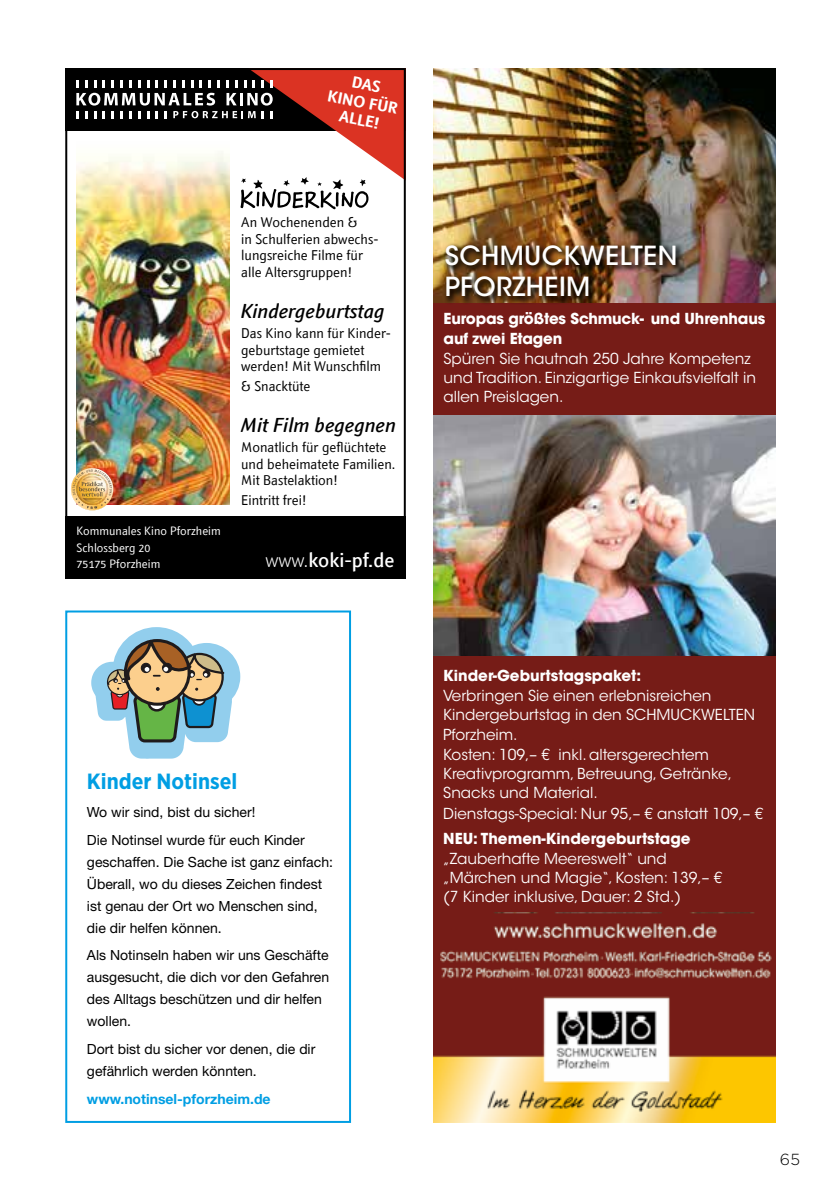
<style>
.page{position:relative;width:840px;height:1191px;background:#fff}
.page>*{position:absolute;margin:0;border:0;box-sizing:border-box;transform-origin:0 0}
.t1{font:500 26.2px/31.4px "ITC Avant Garde Std";letter-spacing:.015em;color:#fff}
.t2{font:700 22px "Gotham Narrow";color:#009ee3}
.t3{font:italic 500 20px "Textra LT Com";color:#000}
.t4{font:500 20px "Textra LT Com";color:#fff}
.t5{font:700 16px/18px "Textra LT Com";color:#fff;text-align:center}
.t6{font:300 16px "Gotham HTF";color:#000}
.t7{font:15px/19.2px "ITC Avant Garde Std";color:#fff}
.t8{font:700 15px/19.2px "ITC Avant Garde Std";letter-spacing:-.01em;color:#fff}
.t9{font:14px/22px "Helvetica Neue LT Std";color:#000}
.t10{font:14px/16.8px "Textra LT Com";color:#000}
.t11{font:700 14px "Helvetica Neue LT Std";color:#009ee3}
.t12{font:12px/16.4px "Textra LT Com";color:#fff}
.s1{font-weight:300}
</style>
<div class="page">
<hr style="left:0;top:0;width:1px;height:170px;background:#d9dada">
<div style="left:433px;top:68px;width:342px;height:1055px;background:#761c17"></div>
<img style="left:433px;top:416px;width:342px;height:239px">
<img style="left:433px;top:68px;width:342px;height:234px">
<div style="left:442px;top:242px;width:241px;height:63px;background:#000;opacity:.8"></div>
<img style="left:433px;top:912px;width:342px;height:210px">
<div style="left:65px;top:610px;width:286px;height:513px;border:2px solid #009ee3"></div>
<svg style="left:91px;top:627px;width:149px;height:131px"></svg>
<div style="left:65px;top:68px;width:340px;height:62px;background:#000"></div>
<div style="left:65px;top:516px;width:340px;height:62px;background:#000"></div>
<img style="left:77px;top:209px;width:153px;height:296px">
<img style="left:71px;top:468px;width:42px;height:42px">
<svg style="left:76px;top:71px;width:326px;height:138px"></svg>
<div style="left:65px;top:68px;width:340px;height:510px;border:2px solid #000"></div>
<p class="t5" style="left:333px;top:69px;width:73px;rotate:11deg">DAS<br>KINO FÜR<br>ALLE!</p>
<p class="t12" style="left:77px;top:523px;width:146px">Kommunales Kino Pforzheim<br>Schlossberg 20<br>75175 Pforzheim</p>
<p class="t10" style="left:241px;top:213px;width:139px">An Wochenenden &amp;<br>in Schulferien abwechs&shy;lungsreiche Filme für alle Altersgruppen!</p>
<h3 class="t3" style="left:241px;top:298px;width:145px">Kindergeburtstag</h3>
<p class="t10" style="left:241px;top:324px;width:151px">Das Kino kann für Kinder&shy;geburtstage gemietet werden! Mit Wunschfilm</p>
<p class="t10" style="left:241px;top:377px;width:71px">&amp; Snacktüte</p>
<h3 class="t3" style="left:241px;top:412px;width:156px">Mit Film begegnen</h3>
<p class="t10" style="left:241px;top:438px;width:156px">Monatlich für geflüchtete und beheimatete Familien.<br>Mit Bastelaktion!</p>
<p class="t10" style="left:241px;top:491px;width:67px">Eintritt frei!</p>
<h3 class="t4" style="left:265px;top:547px;width:130px"><span class="s1">www.</span>koki-pf.de</h3>
<h2 class="t2" style="left:87px;top:767px;width:152px">Kinder Notinsel</h2>
<p class="t9" style="left:87px;top:798px;width:219px;line-height:27.6px">Wo wir sind, bist du sicher!<br>Die Notinsel wurde für euch Kinder</p>
<p class="t9" style="left:87px;top:850px;width:247px">geschaffen. Die Sache ist ganz einfach:<br>Überall, wo du dieses Zeichen findest ist genau der Ort wo Menschen sind, die dir helfen können.</p>
<p class="t9" style="left:87px;top:944px;width:243px">Als Notinseln haben wir uns Geschäfte ausgesucht, die dich vor den Gefahren des Alltags beschützen und dir helfen wollen.</p>
<p class="t9" style="left:87px;top:1037px;width:230px">Dort bist du sicher vor denen, die dir gefährlich werden könnten.</p>
<p class="t11" style="left:87px;top:1090px;width:185px">www.notinsel-pforzheim.de</p>
<h1 class="t1" style="left:444px;top:240px;width:234px">SCHMUCKWELTEN<br>PFORZHEIM</h1>
<p class="t8" style="left:443px;top:309px;width:323px">Europas größtes Schmuck- und Uhrenhaus auf zwei Etagen</p>
<p class="t7" style="left:443px;top:349px;width:314px">Spüren Sie hautnah 250 Jahre Kompetenz und Tradition. Einzigartige Einkaufsvielfalt in allen Preislagen.</p>
<p class="t8" style="left:443px;top:665px;width:199px">Kinder-Geburtstagspaket:</p>
<p class="t7" style="left:443px;top:686px;width:313px">Verbringen Sie einen erlebnisreichen<br>Kindergeburtstag in den SCHMUCKWELTEN<br>Pforzheim.</p>
<p class="t7" style="left:443px;top:745px;width:290px">Kosten: 109,– € inkl. altersgerechtem<br>Kreativprogramm, Betreuung, Getränke,<br>Snacks und Material.</p>
<p class="t7" style="left:443px;top:804px;width:321px">Dienstags-Special: Nur 95,– € anstatt 109,– €</p>
<p class="t8" style="left:443px;top:828px;width:249px">NEU: Themen-Kindergeburtstage</p>
<p class="t7" style="left:443px;top:849px;width:280px">„Zauberhafte Meereswelt“ und „Märchen und Magie“, Kosten: 139,– € (7 Kinder inklusive, Dauer: 2 Std.)</p>
<p class="t6" style="left:779px;top:1150px;width:22px">65</p>
</div>
